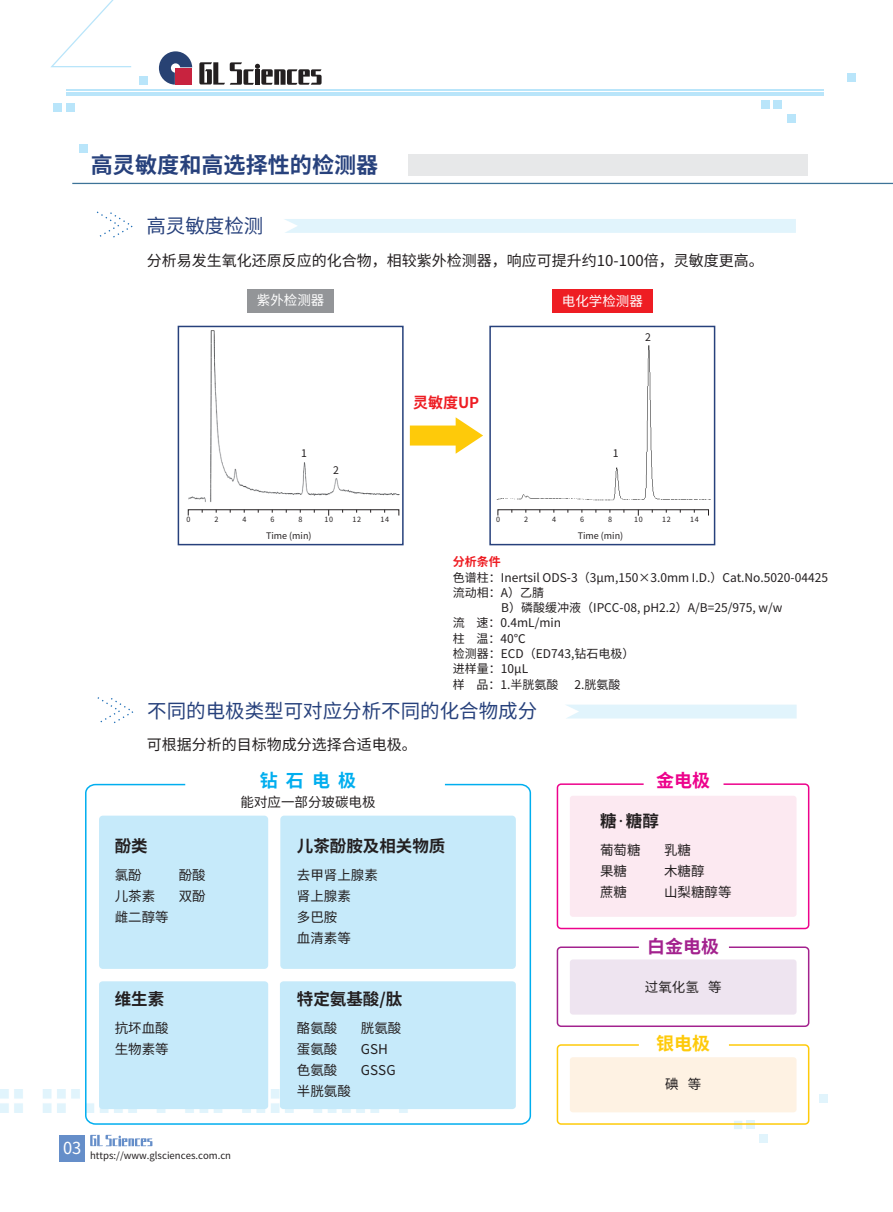
<style>
.page{position:relative;width:893px;height:1212px;background:#fff}
.page>*{position:absolute;margin:0;border:0;box-sizing:border-box;transform-origin:0 0}
.t1{font:700 22.05px "Source Han Sans SC";color:#27417c}
.t2{font:19.5px "Source Han Sans SC";color:#27417c}
.t3{font:700 18px "Source Han Sans SC";color:#00aeef}
.t4{font:700 18px "Source Han Sans SC";color:#a3228e}
.t5{font:700 18px "Source Han Sans SC";color:#ed028c}
.t6{font:700 18px "Source Han Sans SC";color:#feca0a}
.t7{font:700 16.5px "Source Han Sans SC";color:#231f20}
.t8{font:16.5px "Source Han Sans SC";color:#fff}
.t9{font:15px "Source Han Sans SC";color:#231f20}
.t10{font:700 15px "Source Han Sans SC";color:#ee1d23}
.t11{font:13.5px/21px "Source Han Sans SC";color:#231f20}
.t12{font:13.5px "Source Han Sans SC";color:#fff}
.t13{font:12px "Source Han Sans SC";color:#231f20}
.t14{font:700 12px "Source Han Sans SC";color:#ee1d23}
.t15{font:10.5px "Source Han Sans SC";color:#231f20}
.t16{font:9.6px "Source Han Sans SC";color:#231f20}
.t17{font:9px "Source Han Sans SC";color:#231f20}
.t18{font:7.2px "Source Han Sans SC";letter-spacing:.055em;color:#231f20}
.s1{font-weight:400}
</style>
<div class="page">
<img style="left:0;top:1089px;width:80px;height:23px">
<div style="left:734px;top:1121px;width:8px;height:8px;background:#e1f4fc"></div>
<div style="left:746px;top:1121px;width:8px;height:8px;background:#e1f4fc"></div>
<div style="left:760px;top:1134px;width:8px;height:9px;background:#e1f4fc"></div>
<div style="left:819px;top:1094px;width:9px;height:8px;background:#e1f4fc"></div>
<div style="left:408px;top:154px;width:400px;height:22px;background:#e7e8e9"></div>
<hr style="left:72px;top:183px;width:821px;height:1px;background:#3d7398">
<div style="left:284px;top:219px;width:512px;height:14px;background:#e1f4fc"></div>
<svg style="left:96px;top:211px;width:37px;height:27px"></svg>
<div style="left:247px;top:289px;width:87px;height:24px;background:#939598"></div>
<div style="left:552px;top:289px;width:101px;height:24px;background:#ee1d23"></div>
<svg style="left:410px;top:417px;width:73px;height:37px"></svg>
<img style="left:188px;top:330px;width:212px;height:172px">
<div style="left:178px;top:326px;width:226px;height:219px;border:2px solid #27417c"></div>
<div style="left:188px;top:509px;width:211px;height:7px;border:1px solid #231f20"></div>
<img style="left:496px;top:345px;width:215px;height:156px">
<div style="left:489px;top:326px;width:226px;height:219px;border:2px solid #27417c"></div>
<div style="left:498px;top:509px;width:211px;height:7px;border:1px solid #231f20"></div>
<div style="left:566px;top:705px;width:231px;height:13px;background:#e1f4fc"></div>
<svg style="left:97px;top:697px;width:37px;height:27px"></svg>
<svg style="left:85px;top:783px;width:447px;height:342px"></svg>
<div style="left:99px;top:816px;width:169px;height:153px;background:#c6eafa;border-radius:4px"></div>
<div style="left:280px;top:816px;width:236px;height:153px;background:#c6eafa;border-radius:4px"></div>
<div style="left:99px;top:981px;width:169px;height:128px;background:#c6eafa;border-radius:3px"></div>
<div style="left:280px;top:981px;width:236px;height:128px;background:#c6eafa;border-radius:3px"></div>
<div style="left:557px;top:946px;width:252px;height:81px;border:2px solid #a3228e;border-radius:4px"></div>
<div style="left:570px;top:959px;width:226px;height:55px;background:#eee4f0;border-radius:3px"></div>
<div style="left:557px;top:1044px;width:252px;height:81px;border:2px solid #feca0a;border-radius:4px"></div>
<div style="left:570px;top:1057px;width:226px;height:55px;background:#fef2e3;border-radius:3px"></div>
<div style="left:557px;top:783px;width:252px;height:146px;border:2px solid #ed028c;border-radius:4px"></div>
<div style="left:570px;top:796px;width:226px;height:121px;background:#fce9f1;border-radius:3px"></div>
<svg style="left:51px;top:0;width:80px;height:67px"></svg>
<div style="left:762px;top:100px;width:8px;height:9px;background:#b9e5fa"></div>
<div style="left:774px;top:100px;width:8px;height:9px;background:#b9e5fa"></div>
<div style="left:787px;top:114px;width:9px;height:8px;background:#b9e5fa"></div>
<div style="left:847px;top:73px;width:8px;height:9px;background:#b9e5fa"></div>
<div style="left:54px;top:103px;width:8px;height:9px;background:#b9e5fa"></div>
<div style="left:66px;top:103px;width:8px;height:9px;background:#b9e5fa"></div>
<div style="left:79px;top:144px;width:9px;height:9px;background:#b9e5fa"></div>
<div style="left:139px;top:77px;width:9px;height:8px;background:#b9e5fa"></div>
<hr style="left:67px;top:90px;width:757px;height:1px;background:#b9e5fa">
<hr style="left:67px;top:92px;width:757px;height:1px;background:#b9e5fa">
<hr style="left:67px;top:94px;width:757px;height:1px;background:#b9e5fa">
<svg style="left:159px;top:51px;width:33px;height:34px"></svg>
<div style="left:175px;top:68px;width:17px;height:17px;background:#c8233f"></div>
<svg style="left:199px;top:62px;width:123px;height:23px"></svg>
<div style="left:60px;top:1135px;width:25px;height:26px;background:#658ec9"></div>
<svg style="left:90px;top:1135px;width:62px;height:11px"></svg>
<h1 class="t1" style="left:91px;top:152px;width:289px">高灵敏度和高选择性的检测器</h1>
<h2 class="t2" style="left:146px;top:215px;width:119px">高灵敏度检测</h2>
<p class="t9" style="left:147px;top:252px;width:618px">分析易发生氧化还原反应的化合物，相较紫外检测器，响应可提升约10-100倍，灵敏度更高。</p>
<p class="t12" style="left:257px;top:293px;width:69px">紫外检测器</p>
<p class="t12" style="left:562px;top:293px;width:83px">电化学检测器</p>
<p class="t15" style="left:645px;top:331px;width:7px">2</p>
<p class="t15" style="left:301px;top:447px;width:7px">1</p>
<p class="t15" style="left:333px;top:464px;width:7px">2</p>
<p class="t18" style="left:187px;top:515px;width:5px">0</p>
<p class="t18" style="left:214px;top:515px;width:5px">2</p>
<p class="t18" style="left:242px;top:515px;width:5px">4</p>
<p class="t18" style="left:270px;top:515px;width:5px">6</p>
<p class="t18" style="left:298px;top:515px;width:5px">8</p>
<p class="t18" style="left:325px;top:515px;width:10px">10</p>
<p class="t18" style="left:353px;top:515px;width:10px">12</p>
<p class="t18" style="left:381px;top:515px;width:10px">14</p>
<p class="t17" style="left:266px;top:530px;width:47px">Time (min)</p>
<p class="t10" style="left:413px;top:394px;width:68px">灵敏度UP</p>
<p class="t15" style="left:613px;top:447px;width:7px">1</p>
<p class="t18" style="left:496px;top:515px;width:5px">0</p>
<p class="t18" style="left:524px;top:515px;width:5px">2</p>
<p class="t18" style="left:552px;top:515px;width:5px">4</p>
<p class="t18" style="left:580px;top:515px;width:5px">6</p>
<p class="t18" style="left:608px;top:515px;width:5px">8</p>
<p class="t18" style="left:634px;top:515px;width:10px">10</p>
<p class="t18" style="left:662px;top:515px;width:10px">12</p>
<p class="t18" style="left:690px;top:515px;width:10px">14</p>
<p class="t17" style="left:578px;top:530px;width:47px">Time (min)</p>
<p class="t14" style="left:453px;top:555px;width:50px">分析条件</p>
<p class="t13" style="left:453px;top:570px;width:377px">色谱柱：Inertsil ODS-3（3μm,150×3.0mm I.D.）Cat.No.5020-04425</p>
<p class="t13" style="left:453px;top:586px;width:93px">流动相：A）乙腈</p>
<p class="t13" style="left:501px;top:601px;width:283px">B）磷酸缓冲液（IPCC-08, pH2.2）A/B=25/975, w/w</p>
<p class="t13" style="left:453px;top:616px;width:110px">流 速：0.4mL/min</p>
<p class="t13" style="left:453px;top:631px;width:74px">柱 温：40℃</p>
<p class="t13" style="left:453px;top:647px;width:183px">检测器：ECD（ED743,钻石电极）</p>
<p class="t13" style="left:453px;top:662px;width:77px">进样量：10μL</p>
<p class="t13" style="left:453px;top:677px;width:107px">样 品：1.半胱氨酸</p>
<p class="t13" style="left:574px;top:677px;width:47px">2.胱氨酸</p>
<h2 class="t2" style="left:147px;top:700px;width:392px">不同的电极类型可对应分析不同的化合物成分</h2>
<p class="t9" style="left:147px;top:736px;width:272px">可根据分析的目标物成分选择合适电极。</p>
<h3 class="t3" style="left:260px;top:770px;width:98px">钻 石 电 极</h3>
<p class="t11" style="left:241px;top:792px;width:137px">能对应一部分玻碳电极</p>
<h3 class="t7" style="left:115px;top:837px;width:35px">酚类</h3>
<p class="t11" style="left:115px;top:865px;width:29px">氯酚</p>
<p class="t11" style="left:179px;top:865px;width:28px">酚酸</p>
<p class="t11" style="left:115px;top:886px;width:42px">儿茶素</p>
<p class="t11" style="left:179px;top:886px;width:29px">双酚</p>
<p class="t11" style="left:115px;top:907px;width:56px">雌二醇等</p>
<h3 class="t7" style="left:115px;top:990px;width:51px">维生素</h3>
<p class="t11" style="left:115px;top:1018px;width:56px">抗坏血酸生物素等</p>
<h3 class="t7" style="left:297px;top:837px;width:150px">儿茶酚胺及相关物质</h3>
<p class="t11" style="left:297px;top:865px;width:83px">去甲肾上腺素肾上腺素<br>多巴胺<br>血清素等</p>
<h3 class="t7" style="left:297px;top:990px;width:107px">特定氨基酸/肽</h3>
<p class="t11" style="left:297px;top:1018px;width:42px">酪氨酸</p>
<p class="t11" style="left:361px;top:1018px;width:42px">胱氨酸</p>
<p class="t11" style="left:297px;top:1039px;width:42px">蛋氨酸</p>
<p class="t11" style="left:361px;top:1039px;width:29px">GSH</p>
<p class="t11" style="left:297px;top:1060px;width:42px">色氨酸</p>
<p class="t11" style="left:361px;top:1060px;width:36px">GSSG</p>
<p class="t11" style="left:297px;top:1081px;width:56px">半胱氨酸</p>
<h3 class="t5" style="left:656px;top:770px;width:56px">金电极</h3>
<h3 class="t7" style="left:600px;top:812px;width:60px">糖<span class="s1">·</span>糖醇</h3>
<p class="t11" style="left:600px;top:839px;width:42px">葡萄糖</p>
<p class="t11" style="left:664px;top:839px;width:28px">乳糖</p>
<p class="t11" style="left:600px;top:860px;width:28px">果糖</p>
<p class="t11" style="left:664px;top:860px;width:42px">木糖醇</p>
<p class="t11" style="left:600px;top:881px;width:28px">蔗糖</p>
<p class="t11" style="left:664px;top:881px;width:69px">山梨糖醇等</p>
<h3 class="t4" style="left:647px;top:936px;width:74px">白金电极</h3>
<p class="t11" style="left:645px;top:976px;width:78px">过氧化氢 等</p>
<h3 class="t6" style="left:656px;top:1034px;width:56px">银电极</h3>
<p class="t11" style="left:665px;top:1074px;width:38px">碘 等</p>
<h3 class="t8" style="left:63px;top:1138px;width:20px">03</h3>
<p class="t16" style="left:90px;top:1150px;width:142px">https://www.glsciences.com.cn</p>
</div>
